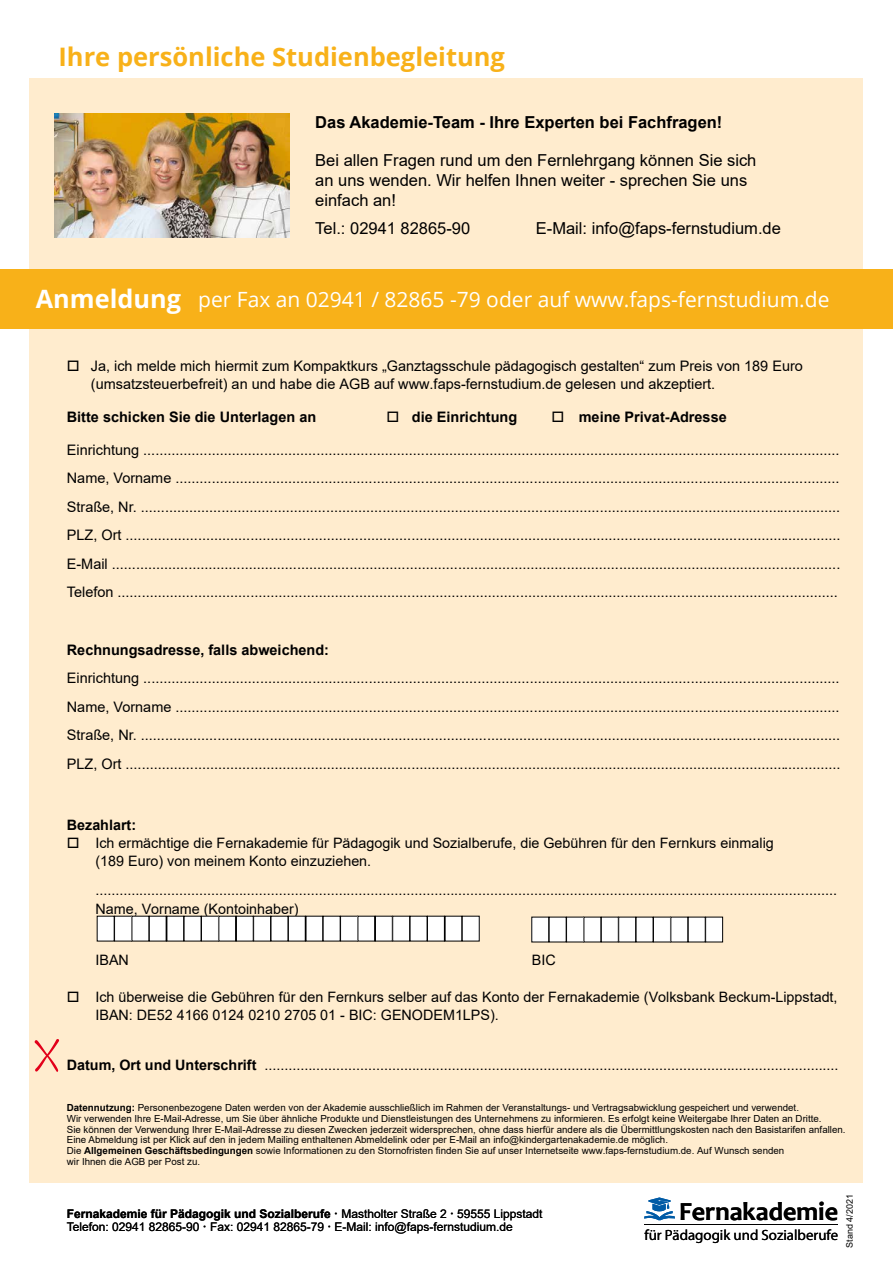
<style>
.page{position:relative;width:893px;height:1263px;background:#fff}
.page>*{position:absolute;margin:0;border:0;box-sizing:border-box;transform-origin:0 0}
.t1{font:700 26.1px "Candara";color:#000}
.t2{font:700 25.5px "Open Sans";color:#f8b119}
.t3{font:21px "Open Sans";color:#fff}
.t4{font:16.5px/19.8px "Arial";color:#000}
.t5{font:700 16.5px "Arial";color:#000}
.t6{font:14.85px "Myriad Pro";color:#000}
.t7{font:14.55px/28.5px "Arial";color:#000;text-align:justify}
.t8{font:700 14.55px "Arial";color:#000}
.t9{font:14.4px/18.5px "Arial";color:#000}
.t10{font:700 14.4px "Arial";color:#000}
.t11{font:700 12px "Arial";color:#000}
.t12{font:12px "Arial";color:#000}
.t13{font:9.75px/10.8px "Arial";color:#000}
.t14{font:9px "Arial";color:#000}
.s1{font-weight:700;font-size:25.35px}
.s2{font-size:14.55px}
.s3{font-weight:700}
.s4{font-weight:400}
</style>
<div class="page">
<div style="left:29px;top:79px;width:834px;height:1104px;background:#ffecce"></div>
<div style="left:0;top:269px;width:893px;height:59px;background:#f8b119"></div>
<svg style="left:35px;top:1039px;width:24px;height:33px"></svg>
<div style="left:532px;top:917px;width:17px;height:25px;background:#fff"></div>
<div style="left:532px;top:917px;width:17px;height:25px;border:1px solid #000"></div>
<div style="left:549px;top:917px;width:17px;height:25px;background:#fff"></div>
<div style="left:566px;top:917px;width:18px;height:25px;background:#fff"></div>
<div style="left:566px;top:917px;width:18px;height:25px;border:1px solid #000"></div>
<div style="left:584px;top:917px;width:17px;height:25px;background:#fff"></div>
<div style="left:601px;top:917px;width:17px;height:25px;background:#fff"></div>
<div style="left:601px;top:917px;width:17px;height:25px;border:1px solid #000"></div>
<div style="left:619px;top:917px;width:17px;height:25px;background:#fff"></div>
<div style="left:618px;top:917px;width:18px;height:25px;border:1px solid #000"></div>
<div style="left:636px;top:917px;width:17px;height:25px;background:#fff"></div>
<div style="left:653px;top:917px;width:17px;height:25px;background:#fff"></div>
<div style="left:653px;top:917px;width:18px;height:25px;border:1px solid #000"></div>
<div style="left:671px;top:917px;width:17px;height:25px;background:#fff"></div>
<div style="left:688px;top:917px;width:17px;height:25px;background:#fff"></div>
<div style="left:706px;top:917px;width:17px;height:25px;background:#fff"></div>
<div style="left:705px;top:917px;width:18px;height:25px;border:1px solid #000"></div>
<div style="left:97px;top:916px;width:17px;height:25px;background:#fff"></div>
<div style="left:115px;top:916px;width:17px;height:25px;background:#fff"></div>
<div style="left:114px;top:916px;width:18px;height:25px;border:1px solid #000"></div>
<div style="left:132px;top:916px;width:17px;height:25px;background:#fff"></div>
<div style="left:149px;top:916px;width:17px;height:25px;background:#fff"></div>
<div style="left:149px;top:916px;width:18px;height:25px;border:1px solid #000"></div>
<div style="left:167px;top:916px;width:17px;height:25px;background:#fff"></div>
<div style="left:167px;top:916px;width:17px;height:25px;border:1px solid #000"></div>
<div style="left:184px;top:916px;width:17px;height:25px;background:#fff"></div>
<div style="left:201px;top:916px;width:17px;height:25px;background:#fff"></div>
<div style="left:201px;top:916px;width:18px;height:25px;border:1px solid #000"></div>
<div style="left:219px;top:916px;width:17px;height:25px;background:#fff"></div>
<div style="left:236px;top:916px;width:17px;height:25px;background:#fff"></div>
<div style="left:254px;top:916px;width:17px;height:25px;background:#fff"></div>
<div style="left:253px;top:916px;width:18px;height:25px;border:1px solid #000"></div>
<div style="left:271px;top:916px;width:17px;height:25px;background:#fff"></div>
<div style="left:288px;top:916px;width:17px;height:25px;background:#fff"></div>
<div style="left:288px;top:916px;width:18px;height:25px;border:1px solid #000"></div>
<div style="left:306px;top:916px;width:17px;height:25px;background:#fff"></div>
<div style="left:306px;top:916px;width:17px;height:25px;border:1px solid #000"></div>
<div style="left:323px;top:916px;width:17px;height:25px;background:#fff"></div>
<div style="left:341px;top:916px;width:17px;height:25px;background:#fff"></div>
<div style="left:340px;top:916px;width:18px;height:25px;border:1px solid #000"></div>
<div style="left:358px;top:916px;width:17px;height:25px;background:#fff"></div>
<div style="left:375px;top:916px;width:17px;height:25px;background:#fff"></div>
<div style="left:393px;top:916px;width:17px;height:25px;background:#fff"></div>
<div style="left:392px;top:916px;width:18px;height:25px;border:1px solid #000"></div>
<div style="left:410px;top:916px;width:17px;height:25px;background:#fff"></div>
<div style="left:427px;top:916px;width:17px;height:25px;background:#fff"></div>
<div style="left:427px;top:916px;width:18px;height:25px;border:1px solid #000"></div>
<div style="left:445px;top:916px;width:17px;height:25px;background:#fff"></div>
<div style="left:462px;top:916px;width:17px;height:25px;background:#fff"></div>
<svg style="left:166px;top:916px;width:1px;height:25px"></svg>
<hr style="left:235px;top:916px;width:2px;height:25px;background:#000">
<svg style="left:305px;top:916px;width:1px;height:25px"></svg>
<hr style="left:374px;top:916px;width:2px;height:25px;background:#000">
<svg style="left:444px;top:916px;width:1px;height:25px"></svg>
<hr style="left:644px;top:1224px;width:194px;height:1px;background:#000">
<svg style="left:644px;top:1197px;width:31px;height:23px"></svg>
<img style="left:54px;top:113px;width:235px;height:124px">
<h2 class="t2" style="left:59px;top:39px;width:448px">Ihre persönliche Studienbegleitung</h2>
<p class="t5" style="left:315px;top:111px;width:409px">Das Akademie-Team - Ihre Experten bei Fachfragen!</p>
<p class="t4" style="left:315px;top:150px;width:443px">Bei allen Fragen rund um den Fernlehrgang können Sie sich an uns wenden. Wir helfen Ihnen weiter - sprechen Sie uns einfach an!</p>
<p class="t4" style="left:315px;top:219px;width:157px">Tel.: 02941 82865-90</p>
<p class="t4" style="left:536px;top:219px;width:247px">E-Mail: info@faps-fernstudium.de</p>
<h3 class="t3" style="left:36px;top:285px;width:795px"><span class="s1">Anmeldung</span> per Fax an 02941 / 82865 -79 oder auf www.faps-fernstudium.de</h3>
<p class="t7" style="left:91px;top:357px;width:714px;line-height:18px;text-indent:-24px">□ Ja, ich melde mich hiermit zum Kompaktkurs „Ganztagsschule pädagogisch gestalten“ zum Preis von 189 Euro (umsatzsteuerbefreit) an und habe die AGB auf www.faps-fernstudium.de gelesen und akzeptiert.</p>
<p class="t8" style="left:67px;top:406px;width:251px">Bitte schicken Sie die Unterlagen an</p>
<p class="t8" style="left:386px;top:406px;width:132px">□ die Einrichtung</p>
<p class="t8" style="left:551px;top:406px;width:177px">□ meine Privat-Adresse</p>
<p class="t7" style="left:67px;top:435px;width:775px">Einrichtung .............................................................................................................................................................................<br>Name, Vorname .....................................................................................................................................................................<br>Straße, Nr. ..............................................................................................................................................................................<br>PLZ, Ort ..................................................................................................................................................................................<br>E-Mail .....................................................................................................................................................................................<br>Telefon ...................................................................................................................................................................................</p>
<p class="t8" style="left:67px;top:639px;width:264px">Rechnungsadresse, falls abweichend:</p>
<p class="t7" style="left:67px;top:664px;width:775px">Einrichtung .............................................................................................................................................................................<br>Name, Vorname .....................................................................................................................................................................<br>Straße, Nr. ..............................................................................................................................................................................<br>PLZ, Ort ..................................................................................................................................................................................</p>
<p class="t10" style="left:67px;top:814px;width:71px">Bezahlart:</p>
<p class="t9" style="left:95px;top:834px;width:680px;text-indent:-29px">□ Ich ermächtige die Fernakademie für Pädagogik und Sozialberufe, die Gebühren für den Fernkurs einmalig (189 Euro) von meinem Konto einzuziehen.</p>
<p class="t9" style="left:95px;top:881px;width:743px">............................................................................................................................................................................<span class="s2">..............<br></span>Name, Vorname (Kontoinhaber)</p>
<p class="t9" style="left:95px;top:950px;width:35px">IBAN</p>
<p class="t9" style="left:532px;top:950px;width:25px">BIC</p>
<p class="t9" style="left:95px;top:987px;width:744px;line-height:18px;text-indent:-29px">□ Ich überweise die Gebühren für den Fernkurs selber auf das Konto der Fernakademie (Volksbank Beckum-Lippstadt,<br>IBAN: DE52 4166 0124 0210 2705 01 - BIC: GENODEM1LPS).</p>
<p class="t9" style="left:67px;top:1056px;width:773px"><span class="s3">Datum, Ort und Unterschrift</span> ............................................................................................................................................<span class="s2">...</span>.</p>
<p class="t13" style="left:67px;top:1102px;width:780px"><span class="s3">Datennutzung:</span> Personenbezogene Daten werden von der Akademie ausschließlich im Rahmen der Veranstaltungs- und Vertragsabwicklung gespeichert und verwendet.<br>Wir verwenden Ihre E-Mail-Adresse, um Sie über ähnliche Produkte und Dienstleistungen des Unternehmens zu informieren. Es erfolgt keine Weitergabe Ihrer Daten an Dritte.<br>Sie können der Verwendung Ihrer E-Mail-Adresse zu diesen Zwecken jederzeit widersprechen, ohne dass hierfür andere als die Übermittlungskosten nach den Basistarifen anfallen.<br>Eine Abmeldung ist per Klick auf den in jedem Mailing enthaltenen Abmeldelink oder per E-Mail an info@kindergartenakademie.de möglich.<br>Die <span class="s3">Allgemeinen Geschäftsbedingungen</span> sowie Informationen zu den Stornofristen finden Sie auf unser Internetseite www.faps-fernstudium.de. Auf Wunsch senden<br>wir Ihnen die AGB per Post zu.</p>
<p class="t11" style="left:67px;top:1205px;width:477px">Fernakademie für Pädagogik und Sozialberufe <span class="s4">Mastholter Straße 2 59555 Lippstadt</span></p>
<h1 class="t1" style="left:679px;top:1195px;width:161px">Fernakademie</h1>
<p class="t12" style="left:67px;top:1219px;width:447px">Telefon: 02941 82865-90 Fax: 02941 82865-79 E-Mail: info@faps-fernstudium.de</p>
<p class="t6" style="left:644px;top:1226px;width:195px">für Pädagogik und Sozialberufe</p>
<p class="t14" style="left:843px;top:1248px;width:55px;rotate:-90deg">Stand 4/2021</p>
</div>
